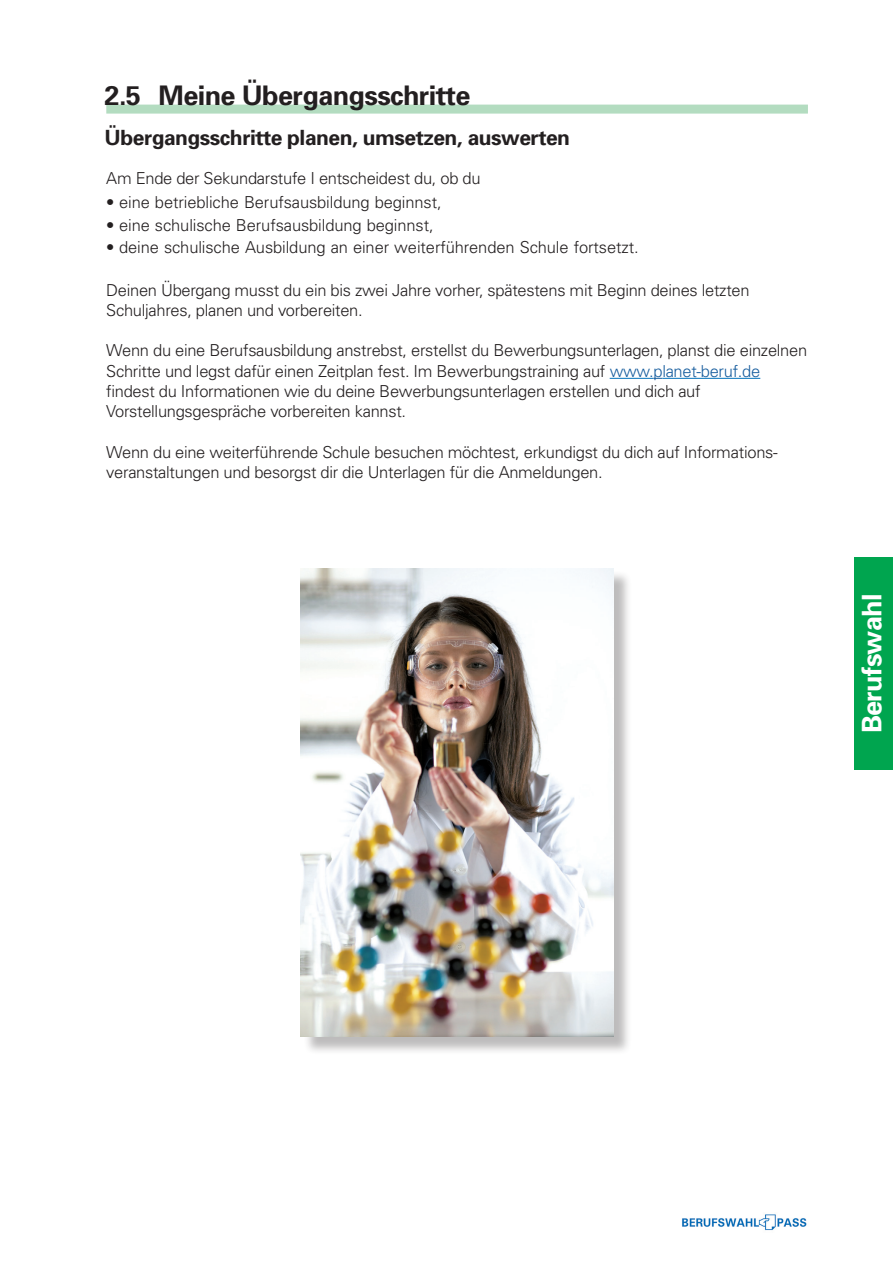
<style>
.page{position:relative;width:893px;height:1263px;background:#fff}
.page>*{position:absolute;margin:0;border:0;box-sizing:border-box;transform-origin:0 0}
.Head{font:700 27px "Univers";letter-spacing:-.025em;color:#231f20}
.Head-2{font:700 27px "Univers";letter-spacing:-.025em;color:#fff}
.Head-3{font:700 21px "Univers";letter-spacing:-.025em;color:#231f20}
.Fließ{font:300 16.5px/20.2px "Univers";letter-spacing:-.02em;color:#231f20}
.s1{color:#175d9e}
</style>
<div class="page">
<div style="left:855px;top:557px;width:38px;height:213px;background:#00a54f"></div>
<hr style="left:610px;top:378px;width:43px;height:1px;background:#0072bc">
<hr style="left:662px;top:378px;width:98px;height:1px;background:#0072bc">
<div style="left:303px;top:570px;width:329px;height:485px;background:#231f20;opacity:.3"></div>
<img style="left:301px;top:568px;width:312px;height:469px">
<div style="left:106px;top:105px;width:702px;height:9px;background:#b3dcc0"></div>
<img style="left:682px;top:1214px;width:125px;height:17px">
<p class="Head" style="left:105px;top:78px;width:367px">2.5 Meine Übergangsschritte</p>
<p class="Head-3" style="left:105px;top:124px;width:467px">Übergangsschritte planen, umsetzen, auswerten</p>
<p class="Fließ" style="left:106px;top:167px;width:376px">Am Ende der Sekundarstufe I entscheidest du, ob du</p>
<p class="Fließ" style="left:106px;top:192px;width:337px">• eine betriebliche Berufsausbildung beginnst,</p>
<p class="Fließ" style="left:106px;top:214px;width:329px">• eine schulische Berufsausbildung beginnst,</p>
<p class="Fließ" style="left:106px;top:237px;width:534px">• deine schulische Ausbildung an einer weiterführenden Schule fortsetzt.</p>
<p class="Fließ" style="left:106px;top:279px;width:645px">Deinen Übergang musst du ein bis zwei Jahre vorher, spätestens mit Beginn deines letzten<br>Schuljahres, planen und vorbereiten.</p>
<p class="Fließ" style="left:106px;top:340px;width:702px">Wenn du eine Berufsausbildung anstrebst, erstellst du Bewerbungsunterlagen, planst die einzelnen Schritte und legst dafür einen Zeitplan fest. Im Bewerbungstraining auf <span class="s1">www.planet-beruf.de </span>findest du Informationen wie du deine Bewerbungsunterlagen erstellen und dich auf Vorstellungsgespräche vorbereiten kannst.</p>
<p class="Fließ" style="left:106px;top:441px;width:673px">Wenn du eine weiterführende Schule besuchen möchtest, erkundigst du dich auf Informations&shy;veranstaltungen und besorgst dir die Unterlagen für die Anmeldungen.</p>
<p class="Head-2" style="left:854px;top:733px;width:141px;rotate:-90deg">Berufswahl</p>
</div>
